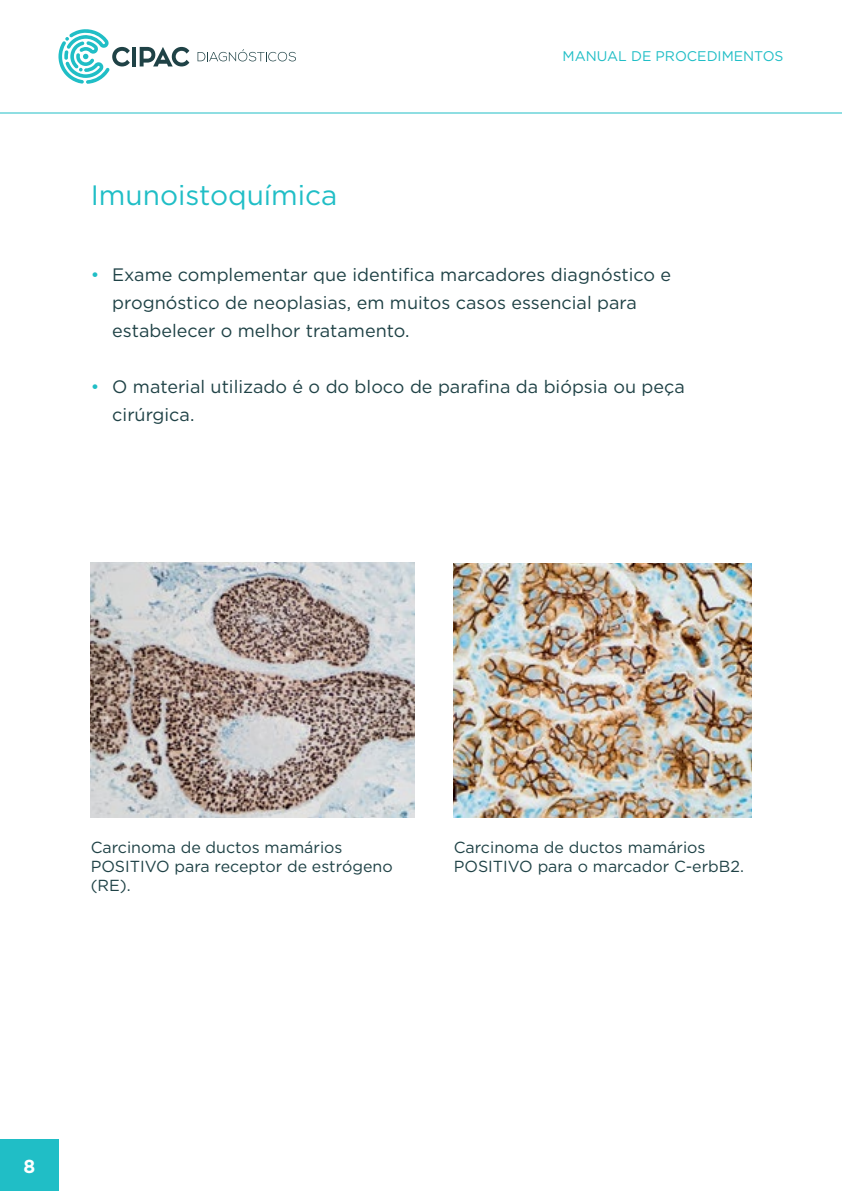
<style>
.page{position:relative;width:842px;height:1191px;background:#fff}
.page>*{position:absolute;margin:0;border:0;box-sizing:border-box;transform-origin:0 0}
.t1{font:28px "Gotham HTF";color:#20bec6}
.t2{font:700 18.8px "Gotham HTF";color:#fff}
.t3{font:18px/28px "Gotham HTF";color:#1f4246}
.t4{font:16px/19.2px "Gotham HTF";color:#1f4246}
.t5{font:14px "Gotham HTF";color:#20bec6}
.s1{color:#20bec6}
</style>
<div class="page">
<img style="left:91px;top:562px;width:324px;height:255px">
<img style="left:454px;top:563px;width:297px;height:254px">
<div style="left:0;top:1139px;width:58px;height:52px;background:#20bec6"></div>
<hr style="left:0;top:113px;width:842px;height:1px;background:#20bec6">
<svg style="left:58px;top:29px;width:72px;height:55px"></svg>
<hr style="left:132px;top:47px;width:4px;height:19px;background:#1f4246">
<svg style="left:140px;top:47px;width:49px;height:19px"></svg>
<svg style="left:198px;top:49px;width:98px;height:12px"></svg>
<h1 class="t1" style="left:91px;top:180px;width:248px">Imunoistoquímica</h1>
<p class="t5" style="left:563px;top:48px;width:222px">MANUAL DE PROCEDIMENTOS</p>
<p class="t3" style="left:112px;top:260px;width:560px;text-indent:-22px"><span class="s1">•</span> Exame complementar que identifica marcadores diagnóstico e prognóstico de neoplasias, em muitos casos essencial para estabelecer o melhor tratamento.</p>
<p class="t3" style="left:112px;top:372px;width:574px;text-indent:-22px"><span class="s1">•</span> O material utilizado é o do bloco de parafina da biópsia ou peça cirúrgica.</p>
<p class="t4" style="left:91px;top:837px;width:304px">Carcinoma de ductos mamários<br>POSITIVO para receptor de estrógeno (RE).</p>
<p class="t4" style="left:454px;top:837px;width:292px">Carcinoma de ductos mamários<br>POSITIVO para o marcador C-erbB2.</p>
<p class="t2" style="left:23px;top:1155px;width:13px">8</p>
</div>
